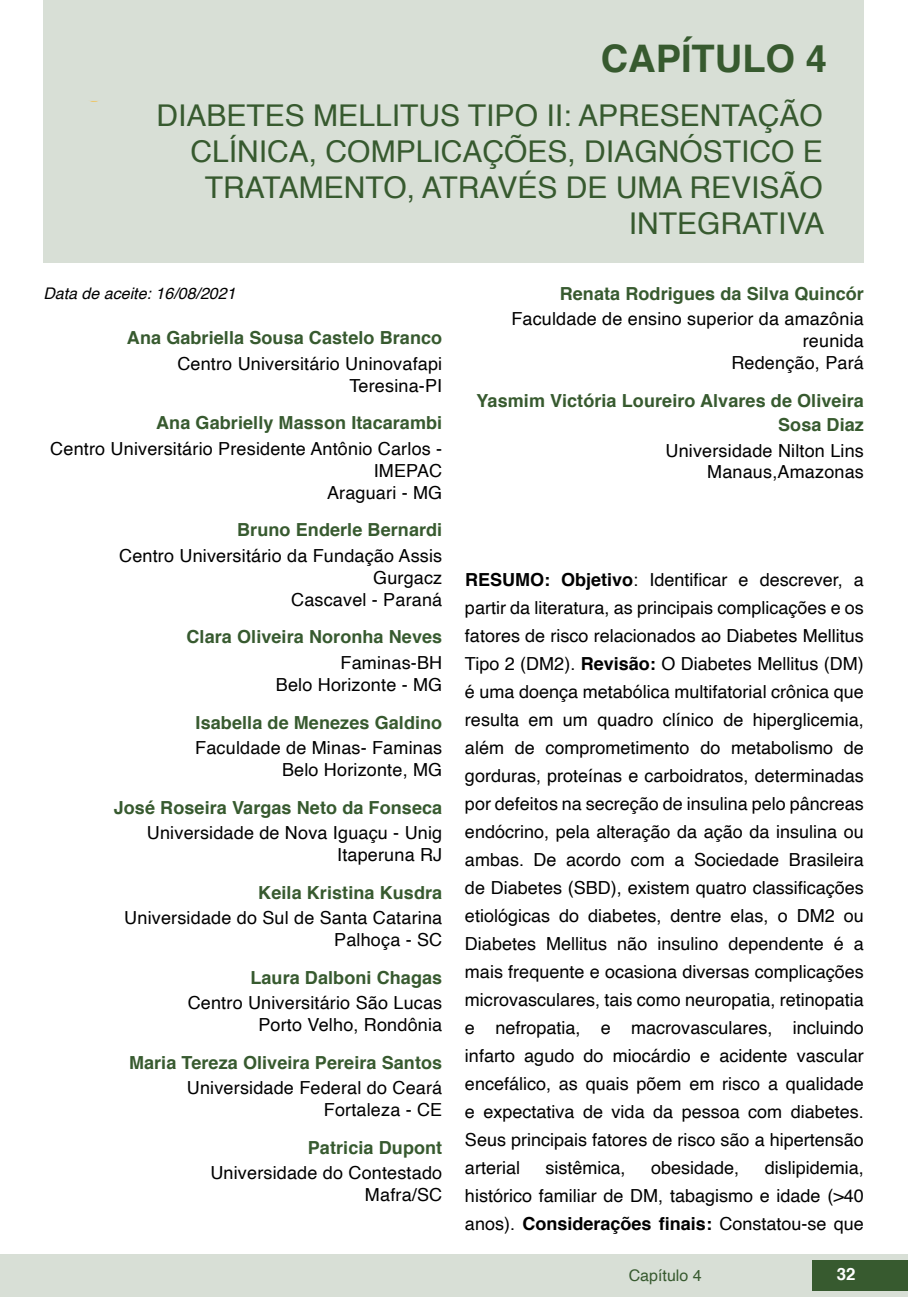
<style>
.page{position:relative;width:908px;height:1304px;background:#fff}
.page>*{position:absolute;margin:0;border:0;box-sizing:border-box;transform-origin:0 0}
.cap{font:700 38px "Helvetica";color:#375a2f}
.nome_artigos{font:30px/36px "Helvetica";color:#375a2f;text-align:right}
.Resumos_e_PC_TXT{font:18px/28px "Helvetica";color:#000;text-align:justify}
.info_autores{font:18px/22px "Helvetica";letter-spacing:.01em;color:#000;text-align:right}
.nome_autores{font:700 18px/24px "Helvetica";letter-spacing:.005em;color:#375a2f;text-align:right}
.t1{font:700 16.8px "Helvetica";color:#fff}
.t2{font:italic 16px "Helvetica";color:#000}
.t3{font:16px "Helvetica";color:#375a2f}
.s1{font-weight:700}
</style>
<div class="page">
<div style="left:0;top:1254px;width:906px;height:43px;background:#d8dfd6"></div>
<div style="left:812px;top:1261px;width:95px;height:30px;background:#375a2f"></div>
<div style="left:43px;top:0;width:820px;height:263px;background:#d8dfd6"></div>
<p class="cap" style="left:600px;top:28px;width:227px">CAPÍTULO 4</p>
<p class="nome_artigos" style="left:156px;top:99px;width:669px">DIABETES MELLITUS TIPO II: APRESENTAÇÃO<br>CLÍNICA, COMPLICAÇÕES, DIAGNÓSTICO E<br>TRATAMENTO, ATRAVÉS DE UMA REVISÃO<br>INTEGRATIVA</p>
<p class="t2" style="left:43px;top:280px;width:194px">Data de aceite: 16/08/2021</p>
<p class="nome_autores" style="left:127px;top:326px;width:317px">Ana Gabriella Sousa Castelo Branco</p>
<p class="info_autores" style="left:177px;top:353px;width:266px">Centro Universitário Uninovafapi</p>
<p class="info_autores" style="left:349px;top:375px;width:94px">Teresina-PI</p>
<p class="nome_autores" style="left:156px;top:411px;width:287px">Ana Gabrielly Masson Itacarambi</p>
<p class="info_autores" style="left:50px;top:438px;width:393px">Centro Universitário Presidente Antônio Carlos -<br>IMEPAC</p>
<p class="info_autores" style="left:327px;top:482px;width:117px">Araguari - MG</p>
<p class="nome_autores" style="left:237px;top:518px;width:206px">Bruno Enderle Bernardi</p>
<p class="info_autores" style="left:119px;top:545px;width:324px">Centro Universitário da Fundação Assis<br>Gurgacz</p>
<p class="info_autores" style="left:291px;top:589px;width:152px">Cascavel - Paraná</p>
<p class="nome_autores" style="left:186px;top:625px;width:257px">Clara Oliveira Noronha Neves</p>
<p class="info_autores" style="left:340px;top:652px;width:103px">Faminas-BH</p>
<p class="info_autores" style="left:276px;top:674px;width:168px">Belo Horizonte - MG</p>
<p class="nome_autores" style="left:195px;top:710px;width:248px">Isabella de Menezes Galdino</p>
<p class="info_autores" style="left:195px;top:737px;width:248px">Faculdade de Minas- Faminas</p>
<p class="info_autores" style="left:282px;top:759px;width:162px">Belo Horizonte, MG</p>
<p class="nome_autores" style="left:114px;top:795px;width:330px">José Roseira Vargas Neto da Fonseca</p>
<p class="info_autores" style="left:147px;top:822px;width:297px">Universidade de Nova Iguaçu - Unig</p>
<p class="info_autores" style="left:337px;top:844px;width:107px">Itaperuna RJ</p>
<p class="nome_autores" style="left:258px;top:880px;width:185px">Keila Kristina Kusdra</p>
<p class="info_autores" style="left:124px;top:907px;width:319px">Universidade do Sul de Santa Catarina</p>
<p class="info_autores" style="left:334px;top:929px;width:110px">Palhoça - SC</p>
<p class="nome_autores" style="left:250px;top:965px;width:193px">Laura Dalboni Chagas</p>
<p class="info_autores" style="left:188px;top:992px;width:256px">Centro Universitário São Lucas</p>
<p class="info_autores" style="left:258px;top:1014px;width:185px">Porto Velho, Rondônia</p>
<p class="nome_autores" style="left:129px;top:1050px;width:314px">Maria Tereza Oliveira Pereira Santos</p>
<p class="info_autores" style="left:187px;top:1077px;width:257px">Universidade Federal do Ceará</p>
<p class="info_autores" style="left:323px;top:1099px;width:120px">Fortaleza - CE</p>
<p class="nome_autores" style="left:308px;top:1135px;width:136px">Patricia Dupont</p>
<p class="info_autores" style="left:210px;top:1162px;width:233px">Universidade do Contestado</p>
<p class="info_autores" style="left:365px;top:1184px;width:79px">Mafra/SC</p>
<p class="nome_autores" style="left:559px;top:282px;width:305px">Renata Rodrigues da Silva Quincór</p>
<p class="info_autores" style="left:511px;top:309px;width:354px">Faculdade de ensino superior da amazônia reunida</p>
<p class="info_autores" style="left:731px;top:353px;width:134px">Redenção, Pará</p>
<p class="nome_autores" style="left:476px;top:389px;width:389px">Yasmim Victória Loureiro Alvares de Oliveira<br>Sosa Diaz</p>
<p class="info_autores" style="left:665px;top:440px;width:200px">Universidade Nilton Lins</p>
<p class="info_autores" style="left:706px;top:462px;width:158px">Manaus,Amazonas</p>
<p class="Resumos_e_PC_TXT" style="left:465px;top:566px;width:400px"><span class="s1">RESUMO: Objetivo</span>: Identificar e descrever, a partir da literatura, as principais complicações e os fatores de risco relacionados ao Diabetes Mellitus Tipo 2 (DM2). <span class="s1">Revisão:</span> O Diabetes Mellitus (DM) é uma doença metabólica multifatorial crônica que resulta em um quadro clínico de hiperglicemia, além de comprometimento do metabolismo de gorduras, proteínas e carboidratos, determinadas por defeitos na secreção de insulina pelo pâncreas endócrino, pela alteração da ação da insulina ou ambas. De acordo com a Sociedade Brasileira de Diabetes (SBD), existem quatro classificações etiológicas do diabetes, dentre elas, o DM2 ou Diabetes Mellitus não insulino dependente é a mais frequente e ocasiona diversas complicações microvasculares, tais como neuropatia, retinopatia e nefropatia, e macrovasculares, incluindo infarto agudo do miocárdio e acidente vascular encefálico, as quais põem em risco a qualidade e expectativa de vida da pessoa com diabetes.<br>Seus principais fatores de risco são a hipertensão arterial</p>
<p class="Resumos_e_PC_TXT" style="left:545px;top:1154px;width:82px">sistêmica,</p>
<p class="Resumos_e_PC_TXT" style="left:650px;top:1154px;width:90px">obesidade,</p>
<p class="Resumos_e_PC_TXT" style="left:465px;top:1154px;width:400px;text-indent:300px">dislipidemia, histórico familiar de DM, tabagismo e idade (&gt;40 anos). <span class="s1">Considerações finais:</span> Constatou-se que</p>
<p class="t3" style="left:628px;top:1263px;width:74px">Capítulo 4</p>
<p class="t1" style="left:836px;top:1261px;width:20px">32</p>
</div>
